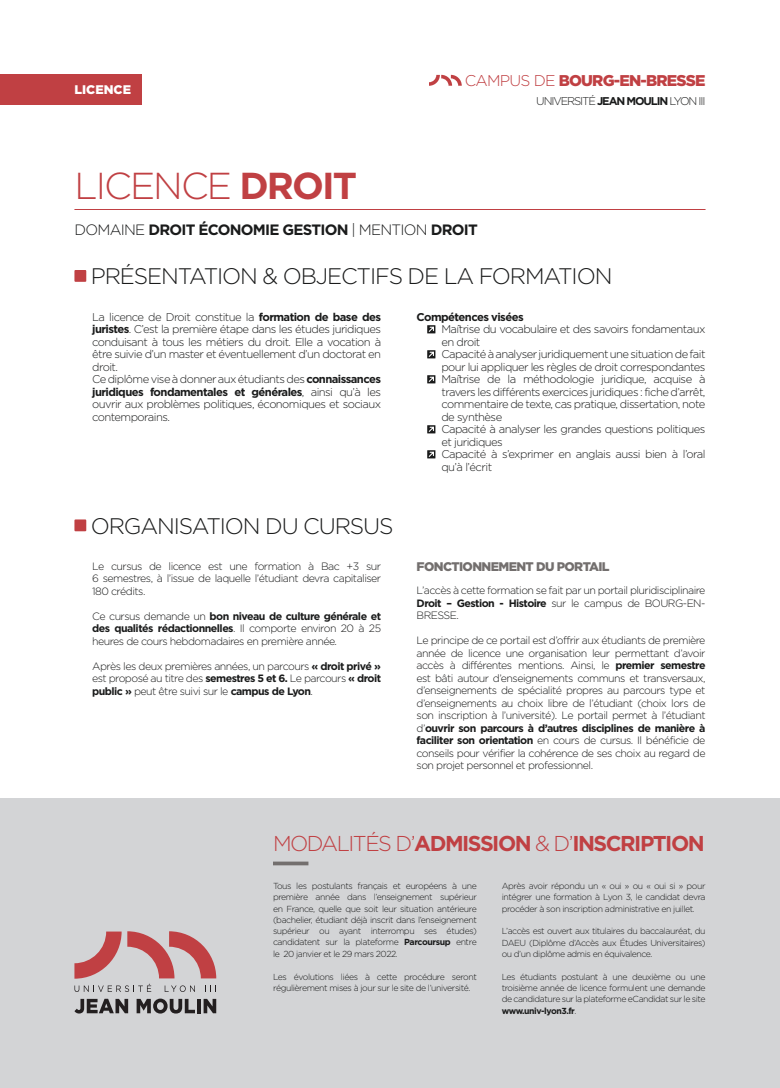
<style>
.page{position:relative;width:780px;height:1088px;background:#fff}
.page>*{position:absolute;margin:0;border:0;box-sizing:border-box;transform-origin:0 0}
.TITRE{font:300 37.5px "Gotham";letter-spacing:-.05em;color:#c04043}
.Rubrique{font:300 22.5px "Gotham";letter-spacing:-.05em;color:#1a1b1b}
.t1{font:700 21.5px "Gotham";letter-spacing:-.07em;color:#c04043}
.t2{font:900 15.62px "Gotham";letter-spacing:-.05em;color:#c04043}
.Sous-Titre{font:700 15px "Gotham";letter-spacing:-.05em;color:#1a1b1b}
.TextePetit{font:900 12.5px "Gotham";letter-spacing:-.05em;color:#736f6e}
.t3{font:900 12.5px "Gotham";color:#fff}
.Liste{font:300 11.25px/12.5px "Gotham";letter-spacing:-.05em;color:#1a1b1b}
.Texte{font:300 11.25px/12.5px "Gotham";letter-spacing:-.05em;color:#1a1b1b;text-align:justify}
.Texte-2{font:300 11.25px "Gotham";letter-spacing:-.1em;color:#1a1b1b}
.Texte-3{font:700 11.25px "Gotham";letter-spacing:-.05em;color:#1a1b1b}
.TextePetit-2{font:300 10.62px/12.5px "Gotham";letter-spacing:-.05em;color:#1a1b1b;text-align:justify}
.TextePetit-3{font:300 8.75px/11.4px "Gotham";letter-spacing:-.05em;color:#1a1b1b;text-align:justify}
.s1{font-weight:300}
.s2{font-weight:700}
</style>
<div class="page">
<svg style="left:429px;top:75px;width:32px;height:11px"></svg>
<div style="left:18px;top:74px;width:124px;height:31px;background:#c04043"></div>
<div style="left:0;top:74px;width:18px;height:31px;background:#c04043"></div>
<div style="left:0;top:799px;width:780px;height:289px;background:#d3d4d6"></div>
<svg style="left:74px;top:931px;width:142px;height:61px;background:#c99fa2"></svg>
<svg style="left:74px;top:999px;width:54px;height:14px"></svg>
<svg style="left:137px;top:998px;width:58px;height:15px"></svg>
<hr style="left:197px;top:999px;width:4px;height:14px;background:#231f20">
<svg style="left:203px;top:999px;width:13px;height:14px"></svg>
<svg style="left:273px;top:861px;width:35px;height:4px"></svg>
<hr style="left:74px;top:209px;width:631px;height:1px;background:#c04043">
<svg style="left:427px;top:326px;width:8px;height:7px"></svg>
<svg style="left:427px;top:351px;width:8px;height:7px"></svg>
<svg style="left:427px;top:376px;width:8px;height:7px"></svg>
<svg style="left:427px;top:426px;width:8px;height:7px"></svg>
<svg style="left:427px;top:451px;width:8px;height:7px"></svg>
<div style="left:74px;top:270px;width:12px;height:12px;background:#c04043"></div>
<div style="left:74px;top:519px;width:12px;height:12px;background:#c04043"></div>
<p class="t3" style="left:74px;top:83px;width:58px">LICENCE</p>
<h3 class="t2" style="left:465px;top:71px;width:242px"><span class="s1">CAMPUS DE</span> BOURG-EN-BRESSE</h3>
<p class="Texte-2" style="left:536px;top:95px;width:171px">UNIVERSITÉ <span class="s2">JEAN MOULIN</span> LYON III</p>
<p class="TITRE" style="left:74px;top:166px;width:284px">LICENCE <span class="s2">DROIT</span></p>
<p class="Sous-Titre" style="left:74px;top:221px;width:405px"><span class="s1">DOMAINE</span> DROIT ÉCONOMIE GESTION <span class="s1">| MENTION</span> DROIT</p>
<p class="Rubrique" style="left:91px;top:264px;width:523px">PRÉSENTATION &amp; OBJECTIFS DE LA FORMATION</p>
<p class="Texte" style="left:92px;top:310px;width:290px">La licence de Droit constitue la <span class="s2">formation de base des juristes</span>. C’est la première étape dans les études juridiques conduisant à tous les métiers du droit. Elle a vocation à être suivie d’un master et éventuellement d’un doctorat en droit.</p>
<p class="Texte" style="left:92px;top:373px;width:290px">Ce diplôme vise à donner aux étudiants des <span class="s2">connaissances juridiques fondamentales et générales</span>, ainsi qu’à les ouvrir aux problèmes politiques, économiques et sociaux contemporains.</p>
<p class="Rubrique" style="left:91px;top:514px;width:304px">ORGANISATION DU CURSUS</p>
<p class="TextePetit-2" style="left:92px;top:560px;width:290px">Le cursus de licence est une formation à Bac +3 sur 6 semestres, à l’issue de laquelle l’étudiant devra capitaliser 180 crédits.</p>
<p class="TextePetit-2" style="left:92px;top:610px;width:290px">Ce cursus demande un <span class="s2">bon niveau de culture générale et des qualités rédactionnelles</span>. Il comporte environ 20 à 25 heures de cours hebdomadaires en première année.</p>
<p class="TextePetit-2" style="left:92px;top:660px;width:290px">Après les deux premières années, un parcours <span class="s2">« droit privé » </span>est proposé au titre des <span class="s2">semestres 5 et 6.</span> Le parcours <span class="s2">« droit public »</span> peut être suivi sur le <span class="s2">campus de Lyon</span>.</p>
<p class="Texte-3" style="left:416px;top:310px;width:109px">Compétences visées</p>
<p class="Liste" style="left:441px;top:323px;width:266px">Maîtrise du vocabulaire et des savoirs fondamentaux en droit</p>
<p class="Liste" style="left:441px;top:348px;width:266px">Capacité à analyser juridiquement une situation de fait pour lui appliquer les règles de droit correspondantes</p>
<p class="Liste" style="left:441px;top:373px;width:265px;text-align:justify">Maîtrise de la méthodologie juridique, acquise à travers les différents exercices juridiques : fiche d’arrêt, commentaire de texte, cas pratique, dissertation, note de synthèse</p>
<p class="Liste" style="left:441px;top:423px;width:265px">Capacité à analyser les grandes questions politiques et juridiques</p>
<p class="Liste" style="left:441px;top:448px;width:265px">Capacité à s’exprimer en anglais aussi bien à l’oral qu’à l’écrit</p>
<p class="TextePetit" style="left:416px;top:560px;width:194px">FONCTIONNEMENT DU PORTAIL</p>
<p class="TextePetit-2" style="left:416px;top:584px;width:290px">L’accès à cette formation se fait par un portail pluridisciplinaire <span class="s2">Droit – Gestion - Histoire</span> sur le campus de BOURG-EN-BRESSE.</p>
<p class="TextePetit-2" style="left:416px;top:634px;width:290px">Le principe de ce portail est d’offrir aux étudiants de première année de licence une organisation leur permettant d’avoir accès à différentes mentions. Ainsi, le <span class="s2">premier semestre </span>est bâti autour d’enseignements communs et transversaux, d’enseignements de spécialité propres au parcours type et d’enseignements au choix libre de l’étudiant (choix lors de son inscription à l’université). Le portail permet à l’étudiant d’<span class="s2">ouvrir son parcours à d’autres disciplines de manière à faciliter son orientation</span> en cours de cursus. Il bénéficie de conseils pour vérifier la cohérence de ses choix au regard de son projet personnel et professionnel.</p>
<h3 class="t1" style="left:273px;top:830px;width:433px"><span class="s1">MODALITÉS D’</span>ADMISSION <span class="s1">&amp; D’</span>INSCRIPTION</h3>
<p class="TextePetit-3" style="left:273px;top:880px;width:205px">Tous les postulants français et européens à une première année dans l’enseignement supérieur en France, quelle que soit leur situation antérieure (bachelier, étudiant déjà inscrit dans l’enseignement supérieur ou ayant interrompu ses études) candidatent sur la plateforme <span class="s2">Parcoursup</span> entre le 20 janvier et le 29 mars 2022.</p>
<p class="TextePetit-3" style="left:273px;top:970px;width:205px">Les évolutions liées à cette procédure seront régulièrement mises à jour sur le site de l’université.</p>
<p class="TextePetit-3" style="left:501px;top:880px;width:205px">Après avoir répondu un « oui » ou « oui si » pour intégrer une formation à Lyon 3, le candidat devra procéder à son inscription administrative en juillet.</p>
<p class="TextePetit-3" style="left:501px;top:925px;width:205px">L’accès est ouvert aux titulaires du baccalauréat, du DAEU (Diplôme d’Accès aux Études Universitaires) ou d’un diplôme admis en équivalence.</p>
<p class="TextePetit-3" style="left:501px;top:970px;width:205px">Les étudiants postulant à une deuxième ou une troisième année de licence formulent une demande de candidature sur la plateforme eCandidat sur le site <span class="s2">www.univ-lyon3.fr</span>.</p>
</div>
